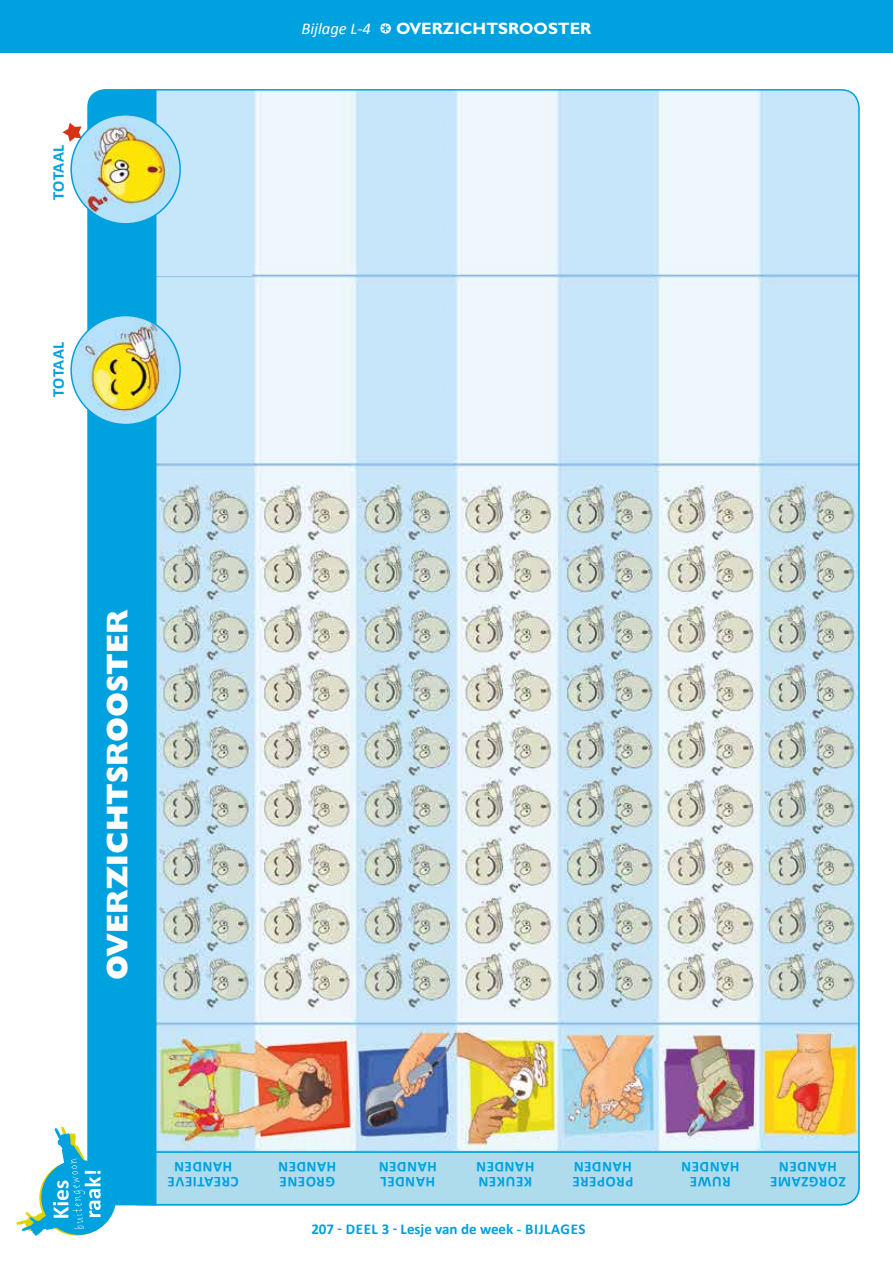
<style>
.page{position:relative;width:893px;height:1263px;background:#fff}
.page>*{position:absolute;margin:0;border:0;box-sizing:border-box;transform-origin:0 0}
.t1{font:800 30px "Gill Sans Std";color:#fff}
.t2{font:700 16.5px "Gill Sans Std";color:#fff}
.t3{font:700 16.5px "Calibri";letter-spacing:.015em;color:#00a1df}
.t4{font:700 15px/15px "Calibri";letter-spacing:.04em;color:#00a1df}
.t5{font:700 15px "Calibri";color:#00a1df}
.s1{font-family:"Calibri";font-weight:400;font-style:italic}
.s2{font-family:"Kosmik Glyphs";font-weight:400;font-size:21px}
</style>
<div class="page">
<div style="left:0;top:0;width:893px;height:53px;background:#00a1df"></div>
<img style="left:156px;top:90px;width:701px;height:1060px">
<svg style="left:132px;top:1150px;width:728px;height:56px;background:#a4d8eb"></svg>
<svg style="left:63px;top:123px;width:19px;height:19px"></svg>
<div style="left:142px;top:279px;width:110px;height:184px;background:#c6e7f9"></div>
<div style="left:142px;top:93px;width:110px;height:182px;background:#c6e7f9"></div>
<div style="left:87px;top:89px;width:69px;height:1116px;background:#00a1df"></div>
<svg style="left:16px;top:1126px;width:101px;height:110px"></svg>
<img style="left:71px;top:316px;width:109px;height:108px;border-radius:54px">
<div style="left:70px;top:315px;width:111px;height:110px;border:2px solid #00a1df;border-radius:50%"></div>
<img style="left:71px;top:115px;width:109px;height:109px;border-radius:54px">
<div style="left:70px;top:114px;width:111px;height:111px;border:2px solid #00a1df;border-radius:50%"></div>
<p class="t3" style="left:48px;top:200px;width:57px;rotate:-90deg">TOTAAL</p>
<p class="t3" style="left:48px;top:397px;width:57px;rotate:-90deg">TOTAAL</p>
<p class="t2" style="left:301px;top:18px;width:291px"><span class="s1">Bijlage L-4</span> <span class="s2">*</span> OVERZICHTSROOSTER</p>
<h1 class="t1" style="left:100px;top:980px;width:372px;rotate:-90deg">OVERZICHTSROOSTER</h1>
<p class="t4" style="left:239px;top:1190px;width:73px;text-align:center;rotate:-180deg">CREATIEVE<br>HANDEN</p>
<p class="t4" style="left:336px;top:1190px;width:60px;rotate:-180deg">GROENE<br>HANDEN</p>
<p class="t4" style="left:437px;top:1190px;width:60px;rotate:-180deg">HANDEL<br>HANDEN</p>
<p class="t4" style="left:534px;top:1190px;width:60px;rotate:-180deg">KEUKEN<br>HANDEN</p>
<p class="t4" style="left:633px;top:1190px;width:62px;rotate:-180deg">PROPERE<br>HANDEN</p>
<p class="t5" style="left:311px;top:1219px;width:276px">207 - DEEL 3 - Lesje van de week - BIJLAGES</p>
<p class="t4" style="left:739px;top:1190px;width:60px;text-align:center;rotate:-180deg">RUWE<br>HANDEN</p>
<p class="t4" style="left:846px;top:1190px;width:77px;text-align:center;rotate:-180deg">ZORGZAME<br>HANDEN</p>
</div>
